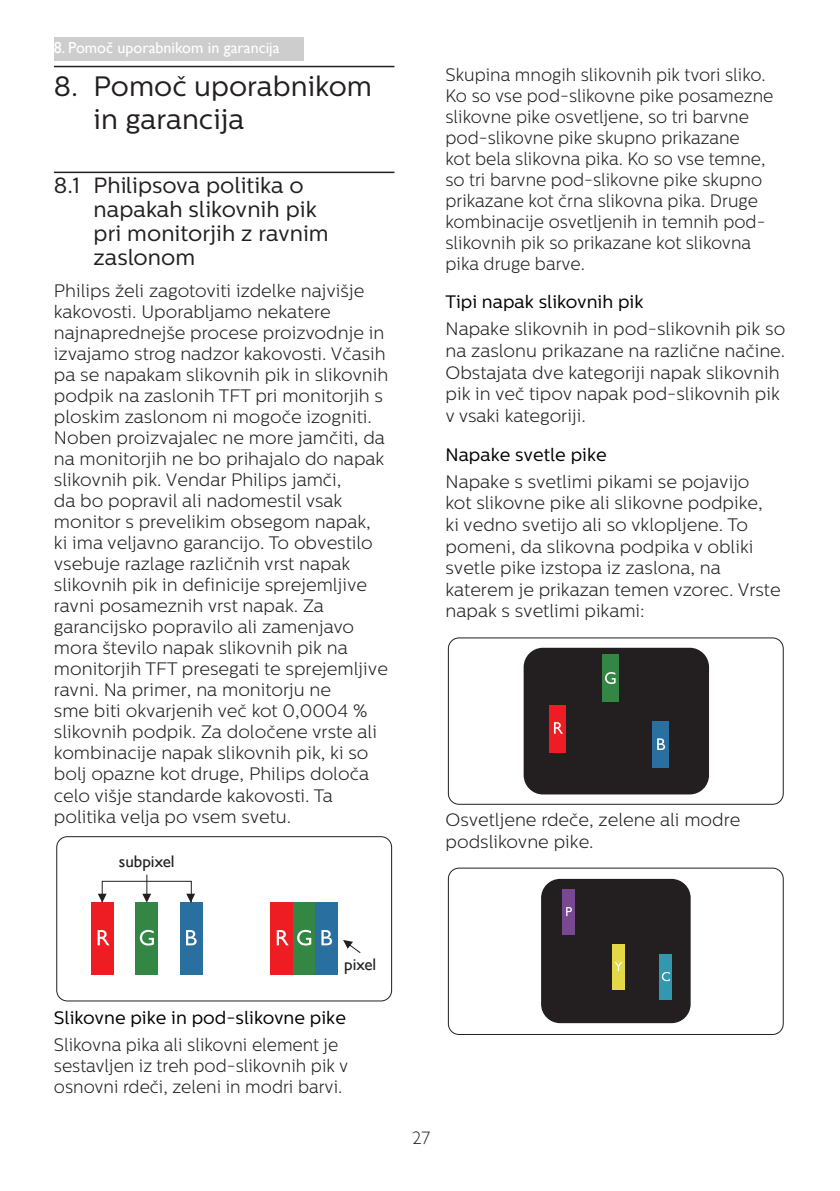
<style>
.page{position:relative;width:840px;height:1191px;background:#fff}
.page>*{position:absolute;margin:0;border:0;box-sizing:border-box;transform-origin:0 0}
.t1{font:28px/33.6px "Centrale Sans";color:#231f20}
.t2{font:22px/24px "Centrale Sans";color:#231f20}
.chapter-paragraph{font:300 18px/21px "Centrale Sans";color:#231f20}
.chapter-paragraph-2{font:300 18px/21px "Centrale Sans";color:#231f20;scale:.96 1}
.Heading_3{font:18px "Centrale Sans";color:#000}
.t3{font:18px "Gill Sans Alt One WGL Light";color:#231f20}
.t4{font:16.8px "Gill Sans Alt One WGL";color:#231f20}
.t5{font:16px "Gill Sans Alt One WGL";color:#fff}
</style>
<div class="page">
<div style="left:54px;top:37px;width:249px;height:24px;background:#cdcdcd"></div>
<hr style="left:54px;top:66px;width:340px;height:1px;background:#231f20">
<hr style="left:54px;top:172px;width:340px;height:1px;background:#231f20">
<div style="left:56px;top:836px;width:335px;height:165px;border:1px solid #231f20;border-radius:11px"></div>
<div style="left:91px;top:902px;width:23px;height:73px;background:#ee1d23"></div>
<div style="left:136px;top:902px;width:22px;height:73px;background:#348645"></div>
<div style="left:180px;top:902px;width:22px;height:73px;background:#296fa0"></div>
<svg style="left:98px;top:930px;width:11px;height:15px"></svg>
<svg style="left:140px;top:930px;width:14px;height:15px"></svg>
<svg style="left:186px;top:930px;width:10px;height:15px"></svg>
<div style="left:270px;top:902px;width:23px;height:73px;background:#ee1d23"></div>
<div style="left:293px;top:902px;width:22px;height:73px;background:#348645"></div>
<div style="left:315px;top:902px;width:23px;height:73px;background:#296fa0"></div>
<svg style="left:276px;top:930px;width:12px;height:15px"></svg>
<svg style="left:297px;top:930px;width:14px;height:15px"></svg>
<svg style="left:321px;top:930px;width:11px;height:15px"></svg>
<svg style="left:343px;top:940px;width:18px;height:13px"></svg>
<svg style="left:142px;top:874px;width:9px;height:26px"></svg>
<svg style="left:98px;top:893px;width:9px;height:9px"></svg>
<svg style="left:186px;top:893px;width:9px;height:7px"></svg>
<div style="left:102px;top:881px;width:90px;height:21px;border:1px solid #231f20"></div>
<div style="left:448px;top:637px;width:335px;height:167px;border:1px solid #231f20;border-radius:11px"></div>
<div style="left:523px;top:648px;width:185px;height:146px;background:#231f20;border-radius:19px"></div>
<div style="left:601px;top:655px;width:17px;height:47px;background:#348645"></div>
<svg style="left:605px;top:672px;width:10px;height:12px"></svg>
<div style="left:549px;top:705px;width:16px;height:47px;background:#ee1d23"></div>
<svg style="left:554px;top:722px;width:8px;height:11px"></svg>
<div style="left:651px;top:721px;width:17px;height:46px;background:#296fa0"></div>
<svg style="left:657px;top:738px;width:7px;height:12px"></svg>
<div style="left:448px;top:868px;width:335px;height:166px;border:1px solid #231f20;border-radius:11px"></div>
<div style="left:541px;top:879px;width:149px;height:144px;background:#231f20;border-radius:19px"></div>
<div style="left:562px;top:889px;width:12px;height:46px;background:#784890"></div>
<div style="left:611px;top:944px;width:13px;height:45px;background:#e3d848"></div>
<div style="left:659px;top:954px;width:12px;height:45px;background:#3297af"></div>
<svg style="left:566px;top:907px;width:5px;height:9px"></svg>
<svg style="left:614px;top:962px;width:8px;height:9px"></svg>
<svg style="left:661px;top:972px;width:8px;height:9px"></svg>
<p class="t5" style="left:54px;top:36px;width:227px">8. Pomoč uporabnikom in garancija</p>
<p class="t1" style="left:94px;top:69px;width:280px;text-indent:-40px">8. Pomoč uporabnikom in garancija</p>
<p class="t2" style="left:94px;top:173px;width:236px;text-indent:-40px">8.1 Philipsova politika o napakah slikovnih pik pri monitorjih z ravnim zaslonom</p>
<p class="chapter-paragraph" style="left:54px;top:281px;width:336px">Philips želi zagotoviti izdelke najvišje kakovosti. Uporabljamo nekatere najnaprednejše procese proizvodnje in izvajamo strog nadzor kakovosti. Včasih pa se napakam slikovnih pik in slikovnih podpik na zaslonih TFT pri monitorjih s ploskim zaslonom ni mogoče izogniti.<br>Noben proizvajalec ne more jamčiti, da na monitorjih ne bo prihajalo do napak slikovnih pik. Vendar Philips jamči,<br>da bo popravil ali nadomestil vsak monitor s prevelikim obsegom napak, ki ima veljavno garancijo. To obvestilo vsebuje razlage različnih vrst napak slikovnih pik in definicije sprejemljive ravni posameznih vrst napak. Za garancijsko popravilo ali zamenjavo mora število napak slikovnih pik na monitorjih TFT presegati te sprejemljive ravni. Na primer, na monitorju ne<br>sme biti okvarjenih več kot 0,0004 % slikovnih podpik. Za določene vrste ali kombinacije napak slikovnih pik, ki so bolj opazne kot druge, Philips določa celo višje standarde kakovosti. Ta politika velja po vsem svetu.</p>
<p class="t4" style="left:119px;top:849px;width:57px">subpixel</p>
<p class="chapter-paragraph-2" style="left:445px;top:64px;width:343px">Skupina mnogih slikovnih pik tvori sliko.<br>Ko so vse pod-slikovne pike posamezne slikovne pike osvetljene, so tri barvne pod-slikovne pike skupno prikazane<br>kot bela slikovna pika. Ko so vse temne, so tri barvne pod-slikovne pike skupno prikazane kot črna slikovna pika. Druge kombinacije osvetljenih in temnih pod&shy;slikovnih pik so prikazane kot slikovna pika druge barve.</p>
<p class="Heading_3" style="left:445px;top:291px;width:199px">Tipi napak slikovnih pik</p>
<p class="chapter-paragraph" style="left:445px;top:318px;width:341px;line-height:21.6px">Napake slikovnih in pod-slikovnih pik so na zaslonu prikazane na različne načine.<br>Obstajata dve kategoriji napak slikovnih pik in več tipov napak pod-slikovnih pik v vsaki kategoriji.</p>
<p class="Heading_3" style="left:445px;top:444px;width:163px">Napake svetle pike</p>
<p class="chapter-paragraph" style="left:445px;top:471px;width:336px;line-height:21.6px">Napake s svetlimi pikami se pojavijo<br>kot slikovne pike ali slikovne podpike, ki vedno svetijo ali so vklopljene. To pomeni, da slikovna podpika v obliki svetle pike izstopa iz zaslona, na katerem je prikazan temen vzorec. Vrste napak s svetlimi pikami:</p>
<p class="chapter-paragraph" style="left:445px;top:809px;width:296px;line-height:21.6px">Osvetljene rdeče, zelene ali modre podslikovne pike.</p>
<p class="t4" style="left:344px;top:952px;width:34px">pixel</p>
<p class="Heading_3" style="left:54px;top:1007px;width:293px">Slikovne pike in pod-slikovne pike</p>
<p class="chapter-paragraph-2" style="left:54px;top:1034px;width:308px">Slikovna pika ali slikovni element je sestavljen iz treh pod-slikovnih pik v osnovni rdeči, zeleni in modri barvi.</p>
<p class="t3" style="left:412px;top:1126px;width:19px">27</p>
</div>
